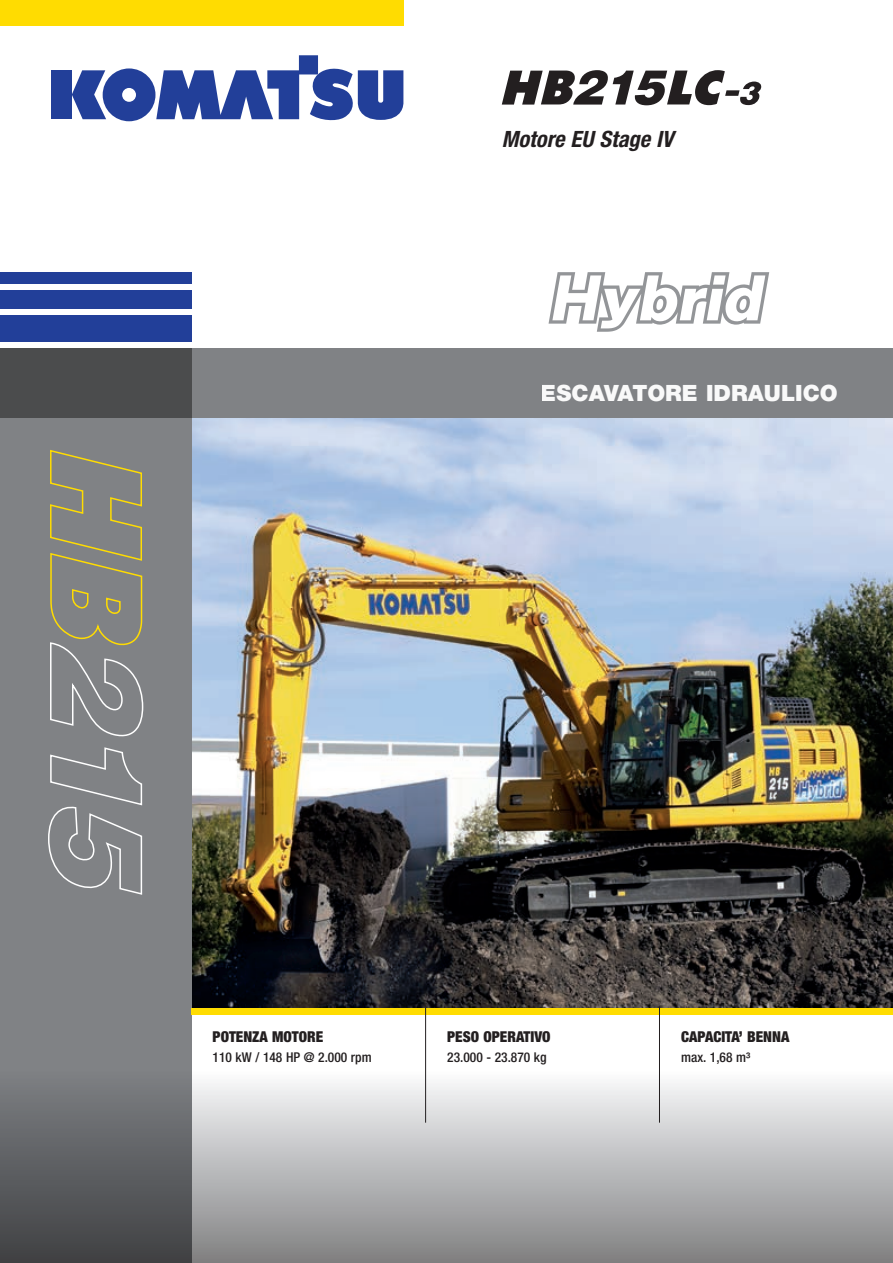
<style>
.page{position:relative;width:893px;height:1263px;background:#fff}
.page>*{position:absolute;margin:0;border:0;box-sizing:border-box;transform-origin:0 0}
.t1{font:900 22.5px "Helvetica Neue LT Pro";color:#fff}
.t2{font:italic 700 condensed 22.5px "Helvetica Neue LT Pro";color:#231f20}
.t3{font:900 condensed 15px "Helvetica Neue LT Pro";color:#231f20}
.t4{font:500 condensed 13.5px "Helvetica Neue LT Pro";color:#231f20}
</style>
<div class="page">
<img style="left:192px;top:418px;width:701px;height:590px">
<div style="left:0;top:349px;width:192px;height:914px;background:#808285"></div>
<div style="left:0;top:316px;width:192px;height:26px;background:#223f99"></div>
<div style="left:0;top:290px;width:192px;height:19px;background:#223f99"></div>
<div style="left:0;top:272px;width:192px;height:12px;background:#223f99"></div>
<div style="left:0;top:0;width:404px;height:26px;background:#ffdc01"></div>
<div style="left:51px;top:70px;width:21px;height:49px;background:#223f99"></div>
<svg style="left:72px;top:55px;width:331px;height:66px"></svg>
<div style="left:191px;top:1008px;width:702px;height:6px;background:#ffdc01"></div>
<div style="left:0;top:349px;width:893px;height:69px;background:#808285"></div>
<div style="left:0;top:349px;width:192px;height:69px;background:#4b4c4d"></div>
<svg style="left:0;top:1071px;width:893px;height:192px;background:#a8a9aa"></svg>
<hr style="left:425px;top:1008px;width:1px;height:115px;background:#231f20">
<hr style="left:659px;top:1008px;width:1px;height:115px;background:#231f20">
<svg style="left:48px;top:450px;width:96px;height:445px"></svg>
<svg style="left:549px;top:272px;width:220px;height:60px"></svg>
<svg style="left:502px;top:70px;width:260px;height:35px"></svg>
<h1 class="t2" style="left:502px;top:125px;width:173px">Motore EU Stage IV</h1>
<h1 class="t1" style="left:541px;top:379px;width:298px">ESCAVATORE IDRAULICO</h1>
<p class="t3" style="left:213px;top:1028px;width:112px">POTENZA MOTORE</p>
<p class="t4" style="left:213px;top:1049px;width:161px">110 kW / 148 HP @ 2.000 rpm</p>
<p class="t3" style="left:447px;top:1028px;width:105px">PESO OPERATIVO</p>
<p class="t4" style="left:447px;top:1049px;width:101px">23.000 - 23.870 kg</p>
<p class="t3" style="left:681px;top:1028px;width:110px">CAPACITA’ BENNA</p>
<p class="t4" style="left:681px;top:1049px;width:71px">max. 1,68 m³</p>
</div>
